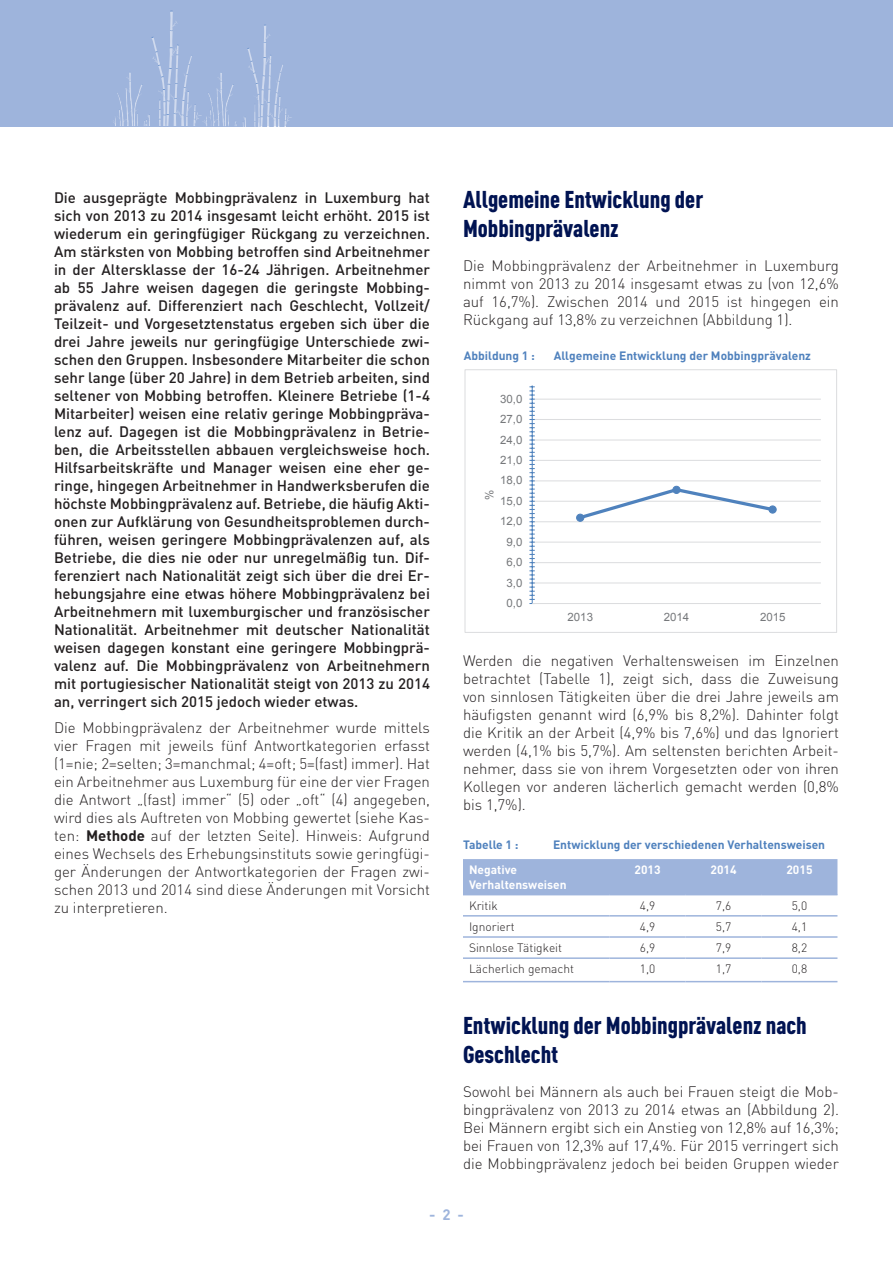
<style>
.page{position:relative;width:893px;height:1263px;background:#fff}
.page>*{position:absolute;margin:0;border:0;box-sizing:border-box;transform-origin:0 0}
.titre{font:900 24px/28.8px "DIN Cond";color:#001352}
.texte_courant{font:500 15px/18px "DIN Pro";color:#231f20}
.texte_courant-2{font:300 15px/18px "DIN Pro";color:#231f20;text-align:justify}
.texte_courant-3{font:700 15px "DIN Pro";color:#9eb4dc}
.Titre_graphique{font:700 12px "DIN Pro";color:#4f81bd}
.texte_courant-4{font:300 12px "DIN Pro";color:#231f20}
.texte_courant-5{font:700 12px/14.4px "DIN Pro";color:#fff}
.t1{font:11.4px "Arial";color:#76787b}
.s1{font-weight:700}
</style>
<div class="page">
<div style="left:0;top:0;width:893px;height:126px;background:#9eb4dc"></div>
<svg style="left:247px;top:26px;width:45px;height:101px"></svg>
<svg style="left:230px;top:84px;width:4px;height:7px"></svg>
<svg style="left:151px;top:12px;width:71px;height:115px"></svg>
<svg style="left:126px;top:73px;width:5px;height:16px"></svg>
<img style="left:117px;top:88px;width:10px;height:38px">
<img style="left:211px;top:88px;width:9px;height:38px">
<hr style="left:532px;top:399px;width:289px;height:1px;background:#dcdddf">
<hr style="left:532px;top:419px;width:289px;height:1px;background:#dcdddf">
<hr style="left:532px;top:439px;width:289px;height:1px;background:#dcdddf">
<hr style="left:532px;top:460px;width:289px;height:1px;background:#dcdddf">
<hr style="left:532px;top:480px;width:289px;height:1px;background:#dcdddf">
<hr style="left:532px;top:501px;width:289px;height:1px;background:#dcdddf">
<hr style="left:532px;top:521px;width:289px;height:1px;background:#dcdddf">
<hr style="left:532px;top:542px;width:289px;height:1px;background:#dcdddf">
<hr style="left:532px;top:562px;width:289px;height:1px;background:#dcdddf">
<hr style="left:532px;top:582px;width:289px;height:1px;background:#dcdddf">
<hr style="left:532px;top:385px;width:1px;height:218px;background:#4f82bd">
<svg style="left:529px;top:386px;width:6px;height:218px"></svg>
<hr style="left:532px;top:603px;width:289px;height:1px;background:#dcdddf">
<svg style="left:576px;top:486px;width:192px;height:36px"></svg>
<div style="left:577px;top:514px;width:7px;height:7px;background:#4f82bd;border-radius:50%"></div>
<div style="left:576px;top:514px;width:8px;height:8px;border:1px solid #4f82bd;border-radius:50%"></div>
<div style="left:673px;top:486px;width:7px;height:7px;background:#4f82bd;border-radius:50%"></div>
<div style="left:672px;top:486px;width:9px;height:8px;border:1px solid #4f82bd;border-radius:50%"></div>
<div style="left:769px;top:506px;width:7px;height:7px;background:#4f82bd;border-radius:50%"></div>
<div style="left:768px;top:505px;width:9px;height:9px;border:1px solid #4f82bd;border-radius:50%"></div>
<div style="left:464px;top:370px;width:373px;height:263px;border:1px solid #dcdddf"></div>
<div style="left:463px;top:859px;width:374px;height:35px;background:#9eb4dc"></div>
<hr style="left:463px;top:894px;width:147px;height:1px;background:#9eb4dc">
<hr style="left:610px;top:894px;width:76px;height:1px;background:#9eb4dc">
<hr style="left:686px;top:894px;width:75px;height:1px;background:#9eb4dc">
<hr style="left:761px;top:894px;width:76px;height:1px;background:#9eb4dc">
<hr style="left:463px;top:915px;width:147px;height:1px;background:#9eb4dc">
<hr style="left:610px;top:915px;width:76px;height:1px;background:#9eb4dc">
<hr style="left:686px;top:915px;width:75px;height:1px;background:#9eb4dc">
<hr style="left:761px;top:915px;width:76px;height:1px;background:#9eb4dc">
<hr style="left:463px;top:936px;width:147px;height:2px;background:#9eb4dc">
<hr style="left:610px;top:936px;width:76px;height:2px;background:#9eb4dc">
<hr style="left:686px;top:936px;width:75px;height:2px;background:#9eb4dc">
<hr style="left:761px;top:936px;width:76px;height:2px;background:#9eb4dc">
<hr style="left:463px;top:957px;width:147px;height:2px;background:#9eb4dc">
<hr style="left:610px;top:957px;width:76px;height:2px;background:#9eb4dc">
<hr style="left:686px;top:957px;width:75px;height:2px;background:#9eb4dc">
<hr style="left:761px;top:957px;width:76px;height:2px;background:#9eb4dc">
<hr style="left:463px;top:981px;width:147px;height:1px;background:#9eb4dc">
<hr style="left:610px;top:981px;width:76px;height:1px;background:#9eb4dc">
<hr style="left:686px;top:981px;width:75px;height:1px;background:#9eb4dc">
<hr style="left:761px;top:981px;width:76px;height:1px;background:#9eb4dc">
<p class="texte_courant" style="left:54px;top:188px;width:377px">Die ausgeprägte Mobbingprävalenz in Luxemburg hat sich von 2013 zu 2014 insgesamt leicht erhöht. 2015 ist wiederum ein geringfügiger Rückgang zu verzeichnen.<br>Am stärksten von Mobbing betroffen sind Arbeitnehmer in der Altersklasse der 16-24 Jährigen. Arbeitnehmer ab 55 Jahre weisen dagegen die geringste Mobbing&shy;prävalenz auf. Differenziert nach Geschlecht, Vollzeit/ Teilzeit- und Vorgesetztenstatus ergeben sich über die drei Jahre jeweils nur geringfügige Unterschiede zwi&shy;schen den Gruppen. Insbesondere Mitarbeiter die schon sehr lange (über 20 Jahre) in dem Betrieb arbeiten, sind seltener von Mobbing betroffen. Kleinere Betriebe (1-4<br>Mitarbeiter) weisen eine relativ geringe Mobbingpräva&shy;lenz auf. Dagegen ist die Mobbingprävalenz in Betrie&shy;ben, die Arbeitsstellen abbauen vergleichsweise hoch.<br>Hilfsarbeitskräfte und Manager weisen eine eher ge&shy;ringe, hingegen Arbeitnehmer in Handwerksberufen die höchste Mobbingprävalenz auf. Betriebe, die häufig Akti&shy;onen zur Aufklärung von Gesundheitsproblemen durch&shy;führen, weisen geringere Mobbingprävalenzen auf, als Betriebe, die dies nie oder nur unregelmäßig tun. Dif&shy;ferenziert nach Nationalität zeigt sich über die drei Er&shy;hebungsjahre eine etwas höhere Mobbingprävalenz bei Arbeitnehmern mit luxemburgischer und französischer Nationalität. Arbeitnehmer mit deutscher Nationalität weisen dagegen konstant eine geringere Mobbingprä&shy;valenz auf. Die Mobbingprävalenz von Arbeitnehmern mit portugiesischer Nationalität steigt von 2013 zu 2014 an, verringert sich 2015 jedoch wieder etwas.</p>
<p class="texte_courant-2" style="left:54px;top:718px;width:377px">Die Mobbingprävalenz der Arbeitnehmer wurde mittels vier Fragen mit jeweils fünf Antwortkategorien erfasst (1=nie; 2=selten; 3=manchmal; 4=oft; 5=(fast) immer). Hat ein Arbeitnehmer aus Luxemburg für eine der vier Fragen die Antwort „(fast) immer“ (5) oder „oft“ (4) angegeben, wird dies als Auftreten von Mobbing gewertet (siehe Kas&shy;ten: <span class="s1">Methode</span> auf der letzten Seite). Hinweis: Aufgrund eines Wechsels des Erhebungsinstituts sowie geringfügi&shy;ger Änderungen der Antwortkategorien der Fragen zwi&shy;schen 2013 und 2014 sind diese Änderungen mit Vorsicht zu interpretieren.</p>
<p class="titre" style="left:463px;top:185px;width:242px">Allgemeine Entwicklung der<br>Mobbingprävalenz</p>
<p class="texte_courant-2" style="left:463px;top:256px;width:377px">Die Mobbingprävalenz der Arbeitnehmer in Luxemburg nimmt von 2013 zu 2014 insgesamt etwas zu (von 12,6% auf 16,7%). Zwischen 2014 und 2015 ist hingegen ein Rückgang auf 13,8% zu verzeichnen (Abbildung 1).</p>
<p class="Titre_graphique" style="left:464px;top:348px;width:73px">Abbildung 1 :</p>
<p class="Titre_graphique" style="left:554px;top:348px;width:259px">Allgemeine Entwicklung der Mobbingprävalenz</p>
<p class="t1" style="left:500px;top:391px;width:24px">30,0</p>
<p class="t1" style="left:500px;top:411px;width:24px">27,0</p>
<p class="t1" style="left:500px;top:432px;width:24px">24,0</p>
<p class="t1" style="left:500px;top:452px;width:24px">21,0</p>
<p class="t1" style="left:500px;top:473px;width:24px">18,0</p>
<p class="t1" style="left:482px;top:500px;width:12px;rotate:-90deg">%</p>
<p class="t1" style="left:500px;top:493px;width:24px">15,0</p>
<p class="t1" style="left:500px;top:513px;width:24px">12,0</p>
<p class="t1" style="left:506px;top:534px;width:17px">9,0</p>
<p class="t1" style="left:506px;top:554px;width:17px">6,0</p>
<p class="t1" style="left:506px;top:575px;width:17px">3,0</p>
<p class="t1" style="left:506px;top:595px;width:17px">0,0</p>
<p class="t1" style="left:568px;top:609px;width:27px">2013</p>
<p class="t1" style="left:664px;top:609px;width:27px">2014</p>
<p class="t1" style="left:760px;top:609px;width:27px">2015</p>
<p class="texte_courant-2" style="left:463px;top:651px;width:378px">Werden die negativen Verhaltensweisen im Einzelnen betrachtet (Tabelle 1), zeigt sich, dass die Zuweisung von sinnlosen Tätigkeiten über die drei Jahre jeweils am häufigsten genannt wird (6,9% bis 8,2%). Dahinter folgt die Kritik an der Arbeit (4,9% bis 7,6%) und das Ignoriert werden (4,1% bis 5,7%). Am seltensten berichten Arbeit&shy;nehmer, dass sie von ihrem Vorgesetzten oder von ihren Kollegen vor anderen lächerlich gemacht werden (0,8% bis 1,7%).</p>
<p class="Titre_graphique" style="left:463px;top:836px;width:57px">Tabelle 1 :</p>
<p class="Titre_graphique" style="left:553px;top:836px;width:274px">Entwicklung der verschiedenen Verhaltensweisen</p>
<p class="texte_courant-5" style="left:469px;top:862px;width:99px">Negative<br>Verhaltensweisen</p>
<p class="texte_courant-5" style="left:635px;top:862px;width:28px">2013</p>
<p class="texte_courant-5" style="left:710px;top:862px;width:28px">2014</p>
<p class="texte_courant-5" style="left:786px;top:862px;width:28px">2015</p>
<p class="texte_courant-4" style="left:469px;top:897px;width:30px">Kritik</p>
<p class="texte_courant-4" style="left:640px;top:897px;width:17px">4,9</p>
<p class="texte_courant-4" style="left:716px;top:897px;width:17px">7,6</p>
<p class="texte_courant-4" style="left:792px;top:897px;width:17px">5,0</p>
<p class="texte_courant-4" style="left:469px;top:918px;width:47px">Ignoriert</p>
<p class="texte_courant-4" style="left:640px;top:918px;width:17px">4,9</p>
<p class="texte_courant-4" style="left:716px;top:918px;width:17px">5,7</p>
<p class="texte_courant-4" style="left:792px;top:918px;width:17px">4,1</p>
<p class="texte_courant-4" style="left:469px;top:940px;width:95px">Sinnlose Tätigkeit</p>
<p class="texte_courant-4" style="left:640px;top:940px;width:17px">6,9</p>
<p class="texte_courant-4" style="left:716px;top:940px;width:17px">7,9</p>
<p class="texte_courant-4" style="left:792px;top:940px;width:17px">8,2</p>
<p class="texte_courant-4" style="left:469px;top:961px;width:107px">Lächerlich gemacht</p>
<p class="texte_courant-4" style="left:640px;top:961px;width:17px">1,0</p>
<p class="texte_courant-4" style="left:716px;top:961px;width:17px">1,7</p>
<p class="texte_courant-4" style="left:792px;top:961px;width:17px">0,8</p>
<p class="titre" style="left:463px;top:1010px;width:345px">Entwicklung der Mobbingprävalenz nach<br>Geschlecht</p>
<p class="texte_courant-2" style="left:463px;top:1081px;width:377px">Sowohl bei Männern als auch bei Frauen steigt die Mob&shy;bingprävalenz von 2013 zu 2014 etwas an (Abbildung 2).<br>Bei Männern ergibt sich ein Anstieg von 12,8% auf 16,3%; bei Frauen von 12,3% auf 17,4%. Für 2015 verringert sich die Mobbingprävalenz jedoch bei beiden Gruppen wieder</p>
<p class="texte_courant-3" style="left:429px;top:1205px;width:36px">- 2 -</p>
</div>
